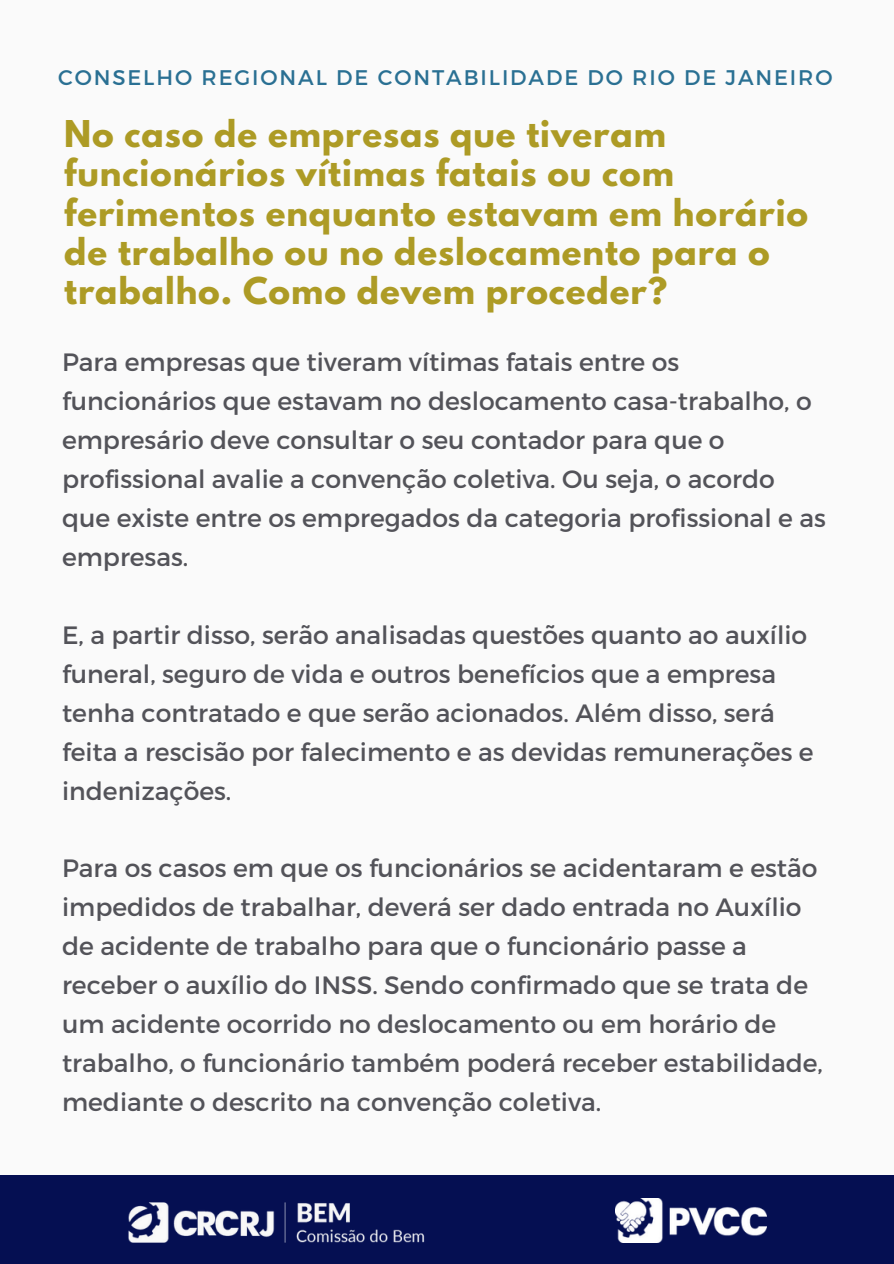
<style>
.page{position:relative;width:894px;height:1264px;background:#fff}
.page>*{position:absolute;margin:0;border:0;box-sizing:border-box;transform-origin:0 0}
.t1{font:700 32.7px/39.5px "League Spartan";letter-spacing:.03em;color:#ad9b25}
.t2{font:25.05px/38.8px "Montserrat";color:#535359}
.t3{font:21.15px "Montserrat";letter-spacing:.09em;color:#2a7093}
</style>
<div class="page">
<div style="left:0;top:0;width:893px;height:1263px;background:#fafafa"></div>
<div style="left:0;top:1175px;width:893px;height:88px;background:#050f52"></div>
<img style="left:128px;top:1202px;width:297px;height:41px">
<img style="left:615px;top:1198px;width:151px;height:44px">
<p class="t3" style="left:58px;top:64px;width:775px">CONSELHO REGIONAL DE CONTABILIDADE DO RIO DE JANEIRO</p>
<p class="t1" style="left:64px;top:118px;width:745px">No caso de empresas que tiveram funcionários vítimas fatais ou com ferimentos enquanto estavam em horário de trabalho ou no deslocamento para o trabalho. Como devem proceder?</p>
<p class="t2" style="left:62px;top:341px;width:765px">Para empresas que tiveram vítimas fatais entre os funcionários que estavam no deslocamento casa-trabalho, o empresário deve consultar o seu contador para que o profissional avalie a convenção coletiva. Ou seja, o acordo que existe entre os empregados da categoria profissional e as empresas.</p>
<p class="t2" style="left:62px;top:614px;width:752px">E, a partir disso, serão analisadas questões quanto ao auxílio funeral, seguro de vida e outros benefícios que a empresa tenha contratado e que serão acionados. Além disso, será feita a rescisão por falecimento e as devidas remunerações e indenizações.</p>
<p class="t2" style="left:62px;top:847px;width:762px">Para os casos em que os funcionários se acidentaram e estão impedidos de trabalhar, deverá ser dado entrada no Auxílio de acidente de trabalho para que o funcionário passe a receber o auxílio do INSS. Sendo confirmado que se trata de um acidente ocorrido no deslocamento ou em horário de trabalho, o funcionário também poderá receber estabilidade, mediante o descrito na convenção coletiva.</p>
</div>
